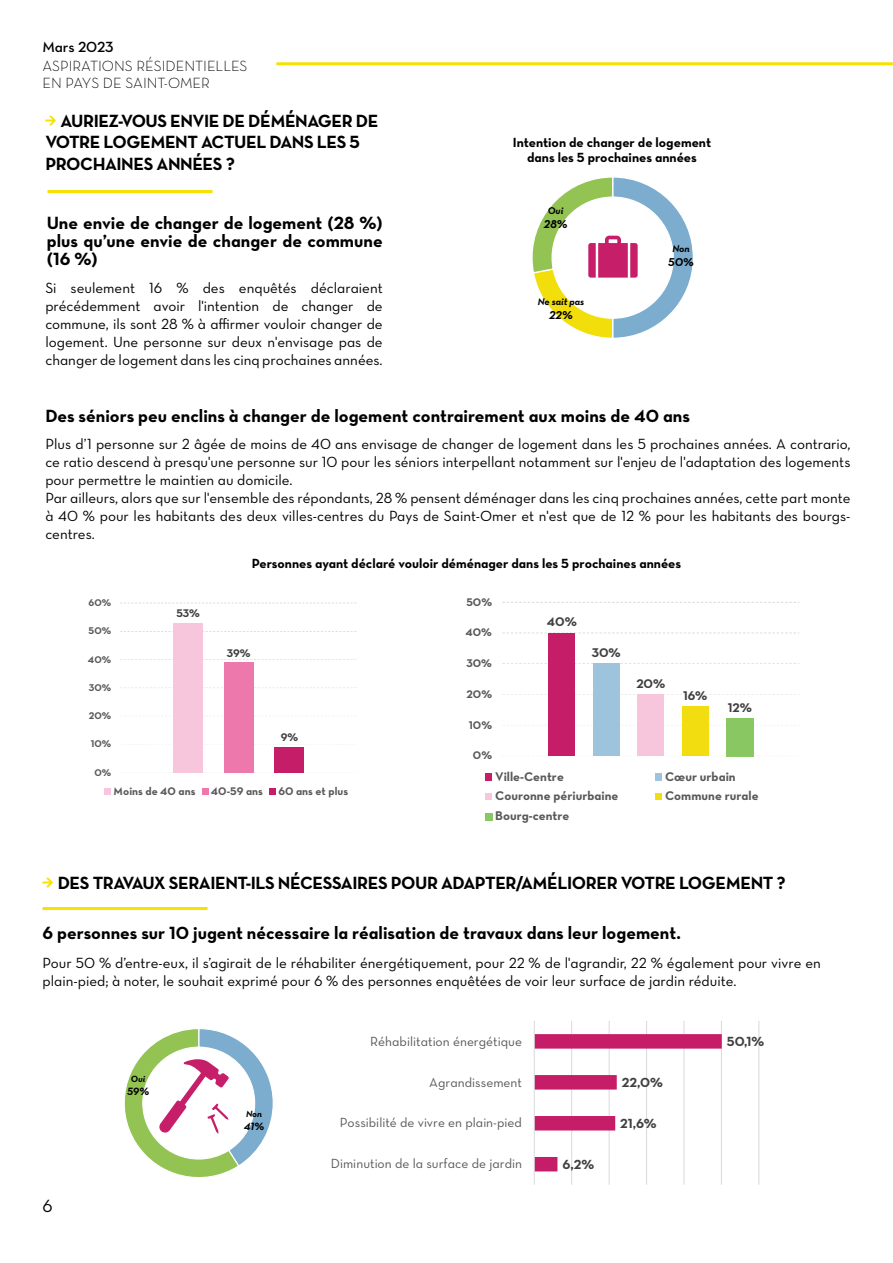
<style>
.page{position:relative;width:893px;height:1263px;background:#fff}
.page>*{position:absolute;margin:0;border:0;box-sizing:border-box;transform-origin:0 0}
.t1{font:18px/18px "Neutra Text Bold Alt";letter-spacing:-.005em;color:#000;text-align:justify}
.t2{font:18px/21.6px "Neutra Text Bold Alt";letter-spacing:-.025em;color:#000}
.t3{font:18px "Neutra Text Book Alt";color:#000}
.t4{font:15px/18px "Neutra Text Book Alt";color:#000}
.t5{font:15px/16.5px "Neutra Text Light Alt";color:#000}
.t6{font:15px "Neutra Text Demi Alt";letter-spacing:-.005em;color:#000}
.t7{font:13.5px/15px "Neutra Text Bold Alt";color:#000;text-align:center}
.t8{font:13.5px "Neutra Text Book Alt";color:#595959}
.t9{font:13.5px "Neutra Text Bold Alt";color:#404040}
.t10{font:12.9px "Neutra Text Bold Alt";color:#595959}
.t11{font:12.9px "Neutra Text Bold Alt";color:#404040}
.t12{font:11.7px "Neutra Text Bold Italic Alt";color:#000}
.t13{font:11.25px "Neutra Text Bold Alt";color:#595959}
.t14{font:11.25px "Neutra Text Bold Alt";color:#404040}
.t15{font:10.8px "Neutra Text Bold Italic Alt";color:#000}
.t16{font:10.05px "Neutra Text Bold Italic Alt";color:#000}
.t17{font:9.9px "Neutra Text Bold Alt";color:#595959}
.t18{font:9.15px "Neutra Text Bold Italic Alt";color:#000}
.s1{color:#f6e100}
</style>
<div class="page">
<hr style="left:276px;top:62px;width:617px;height:3px;background:#f6e100">
<div style="left:173px;top:623px;width:30px;height:150px;background:#f7c5dc"></div>
<div style="left:224px;top:662px;width:30px;height:111px;background:#ec78ac"></div>
<div style="left:275px;top:747px;width:29px;height:26px;background:#c51d68"></div>
<svg style="left:105px;top:788px;width:6px;height:6px"></svg>
<svg style="left:202px;top:788px;width:6px;height:6px"></svg>
<div style="left:269px;top:788px;width:7px;height:6px;background:#c51d68"></div>
<hr style="left:571px;top:1021px;width:1px;height:164px;background:#d9d9d9">
<hr style="left:609px;top:1021px;width:1px;height:164px;background:#d9d9d9">
<hr style="left:646px;top:1021px;width:1px;height:164px;background:#d9d9d9">
<hr style="left:684px;top:1021px;width:1px;height:164px;background:#d9d9d9">
<hr style="left:721px;top:1021px;width:1px;height:164px;background:#d9d9d9">
<hr style="left:758px;top:1021px;width:1px;height:164px;background:#d9d9d9">
<svg style="left:535px;top:1034px;width:187px;height:137px"></svg>
<hr style="left:534px;top:1021px;width:1px;height:164px;background:#d9d9d9">
<svg style="left:532px;top:177px;width:161px;height:161px"></svg>
<svg style="left:124px;top:1029px;width:149px;height:148px"></svg>
<hr style="left:47px;top:190px;width:166px;height:3px;background:#f6e100">
<hr style="left:43px;top:907px;width:165px;height:3px;background:#f6e100">
<svg style="left:548px;top:725px;width:161px;height:31px"></svg>
<div style="left:549px;top:633px;width:26px;height:123px;background:#c51d68"></div>
<div style="left:593px;top:664px;width:26px;height:92px;background:#9dc4dc"></div>
<div style="left:638px;top:694px;width:26px;height:62px;background:#f7c5dc"></div>
<div style="left:682px;top:707px;width:26px;height:49px;background:#f2de10"></div>
<div style="left:485px;top:773px;width:7px;height:7px;background:#c51d68"></div>
<div style="left:655px;top:773px;width:7px;height:7px;background:#9dc4dc"></div>
<div style="left:485px;top:793px;width:7px;height:7px;background:#f7c5dc"></div>
<div style="left:655px;top:793px;width:7px;height:7px;background:#f2de10"></div>
<div style="left:726px;top:718px;width:28px;height:39px;background:#89c762"></div>
<div style="left:485px;top:813px;width:7px;height:7px;background:#89c762"></div>
<p class="t6" style="left:43px;top:38px;width:73px">Mars 2023</p>
<p class="t5" style="left:43px;top:58px;width:206px">ASPIRATIONS RÉSIDENTIELLES<br>EN PAYS DE SAINT-OMER</p>
<p class="t2" style="left:45px;top:109px;width:335px"><span class="s1">★</span> AURIEZ-VOUS ENVIE DE DÉMÉNAGER DE<br>VOTRE LOGEMENT ACTUEL DANS LES 5<br>PROCHAINES ANNÉES ?</p>
<p class="t1" style="left:47px;top:214px;width:337px">Une envie de changer de logement (28 %) plus qu’une envie de changer de commune (16 %)</p>
<p class="t4" style="left:45px;top:279px;width:339px;text-align:justify">Si seulement 16 % des enquêtés déclaraient précédemment avoir l'intention de changer de commune, ils sont 28 % à affirmer vouloir changer de logement. Une personne sur deux n'envisage pas de changer de logement dans les cinq prochaines années.</p>
<p class="t7" style="left:513px;top:135px;width:200px">Intention de changer de logement dans les 5 prochaines années</p>
<p class="t16" style="left:548px;top:204px;width:17px">Oui</p>
<p class="t12" style="left:544px;top:217px;width:25px">28%</p>
<p class="t16" style="left:538px;top:295px;width:48px">Ne sait pas</p>
<p class="t12" style="left:549px;top:308px;width:25px">22%</p>
<p class="t16" style="left:672px;top:242px;width:19px">Non</p>
<p class="t12" style="left:668px;top:255px;width:27px">50%</p>
<p class="t1" style="left:45px;top:406px;width:646px">Des séniors peu enclins à changer de logement contrairement aux moins de 40 ans</p>
<p class="t4" style="left:45px;top:435px;width:807px">Plus d’1 personne sur 2 âgée de moins de 40 ans envisage de changer de logement dans les 5 prochaines années. A contrario, ce ratio descend à presqu'une personne sur 10 pour les séniors interpellant notamment sur l'enjeu de l'adaptation des logements pour permettre le maintien au domicile.<br>Par ailleurs, alors que sur l'ensemble des répondants, 28 % pensent déménager dans les cinq prochaines années, cette part monte à 40 % pour les habitants des deux villes-centres du Pays de Saint-Omer et n'est que de 12 % pour les habitants des bourgs&shy;centres.</p>
<p class="t7" style="left:252px;top:555px;width:431px">Personnes ayant déclaré vouloir déménager dans les 5 prochaines années</p>
<p class="t17" style="left:88px;top:596px;width:24px">60%</p>
<p class="t17" style="left:89px;top:625px;width:24px">50%</p>
<p class="t17" style="left:88px;top:653px;width:25px">40%</p>
<p class="t17" style="left:89px;top:681px;width:24px">30%</p>
<p class="t17" style="left:89px;top:710px;width:24px">20%</p>
<p class="t17" style="left:91px;top:738px;width:22px">10%</p>
<p class="t17" style="left:94px;top:766px;width:18px">0%</p>
<p class="t14" style="left:176px;top:606px;width:25px">53%</p>
<p class="t14" style="left:227px;top:646px;width:25px">39%</p>
<p class="t14" style="left:281px;top:730px;width:19px">9%</p>
<p class="t13" style="left:114px;top:784px;width:83px">Moins de 40 ans</p>
<p class="t13" style="left:211px;top:784px;width:53px">40-59 ans</p>
<p class="t13" style="left:278px;top:784px;width:71px">60 ans et plus</p>
<p class="t13" style="left:466px;top:595px;width:27px">50%</p>
<p class="t13" style="left:466px;top:625px;width:28px">40%</p>
<p class="t13" style="left:467px;top:656px;width:27px">30%</p>
<p class="t13" style="left:467px;top:687px;width:27px">20%</p>
<p class="t13" style="left:469px;top:718px;width:25px">10%</p>
<p class="t13" style="left:473px;top:748px;width:21px">0%</p>
<p class="t11" style="left:547px;top:614px;width:32px">40%</p>
<p class="t11" style="left:592px;top:645px;width:30px">30%</p>
<p class="t11" style="left:636px;top:675px;width:30px">20%</p>
<p class="t11" style="left:683px;top:688px;width:26px">16%</p>
<p class="t11" style="left:728px;top:700px;width:26px">12%</p>
<p class="t10" style="left:495px;top:768px;width:70px">Ville-Centre</p>
<p class="t10" style="left:665px;top:768px;width:72px">Cœur urbain</p>
<p class="t10" style="left:495px;top:788px;width:125px">Couronne périurbaine</p>
<p class="t10" style="left:665px;top:788px;width:95px">Commune rurale</p>
<p class="t10" style="left:495px;top:808px;width:76px">Bourg-centre</p>
<p class="t2" style="left:43px;top:871px;width:745px"><span class="s1">★</span> DES TRAVAUX SERAIENT-ILS NÉCESSAIRES POUR ADAPTER/AMÉLIORER VOTRE LOGEMENT ?</p>
<p class="t1" style="left:43px;top:924px;width:640px">6 personnes sur 10 jugent nécessaire la réalisation de travaux dans leur logement.</p>
<p class="t4" style="left:43px;top:953px;width:780px">Pour 50 % d’entre-eux, il s’agirait de le réhabiliter énergétiquement, pour 22 % de l'agrandir, 22 % également pour vivre en plain-pied; à noter, le souhait exprimé pour 6 % des personnes enquêtées de voir leur surface de jardin réduite.</p>
<p class="t3" style="left:43px;top:1195px;width:12px">6</p>
<p class="t18" style="left:131px;top:1073px;width:16px">Oui</p>
<p class="t15" style="left:127px;top:1085px;width:24px">59%</p>
<p class="t18" style="left:246px;top:1108px;width:17px">Non</p>
<p class="t15" style="left:244px;top:1120px;width:22px">41%</p>
<p class="t8" style="left:370px;top:1033px;width:153px">Réhabilitation énergétique</p>
<p class="t8" style="left:429px;top:1074px;width:94px">Agrandissement</p>
<p class="t8" style="left:340px;top:1115px;width:184px">Possibilité de vivre en plain-pied</p>
<p class="t8" style="left:331px;top:1156px;width:193px">Diminution de la surface de jardin</p>
<p class="t9" style="left:563px;top:1156px;width:33px">6,2%</p>
<p class="t9" style="left:622px;top:1074px;width:42px">22,0%</p>
<p class="t9" style="left:620px;top:1115px;width:38px">21,6%</p>
<p class="t9" style="left:727px;top:1033px;width:39px">50,1%</p>
</div>
